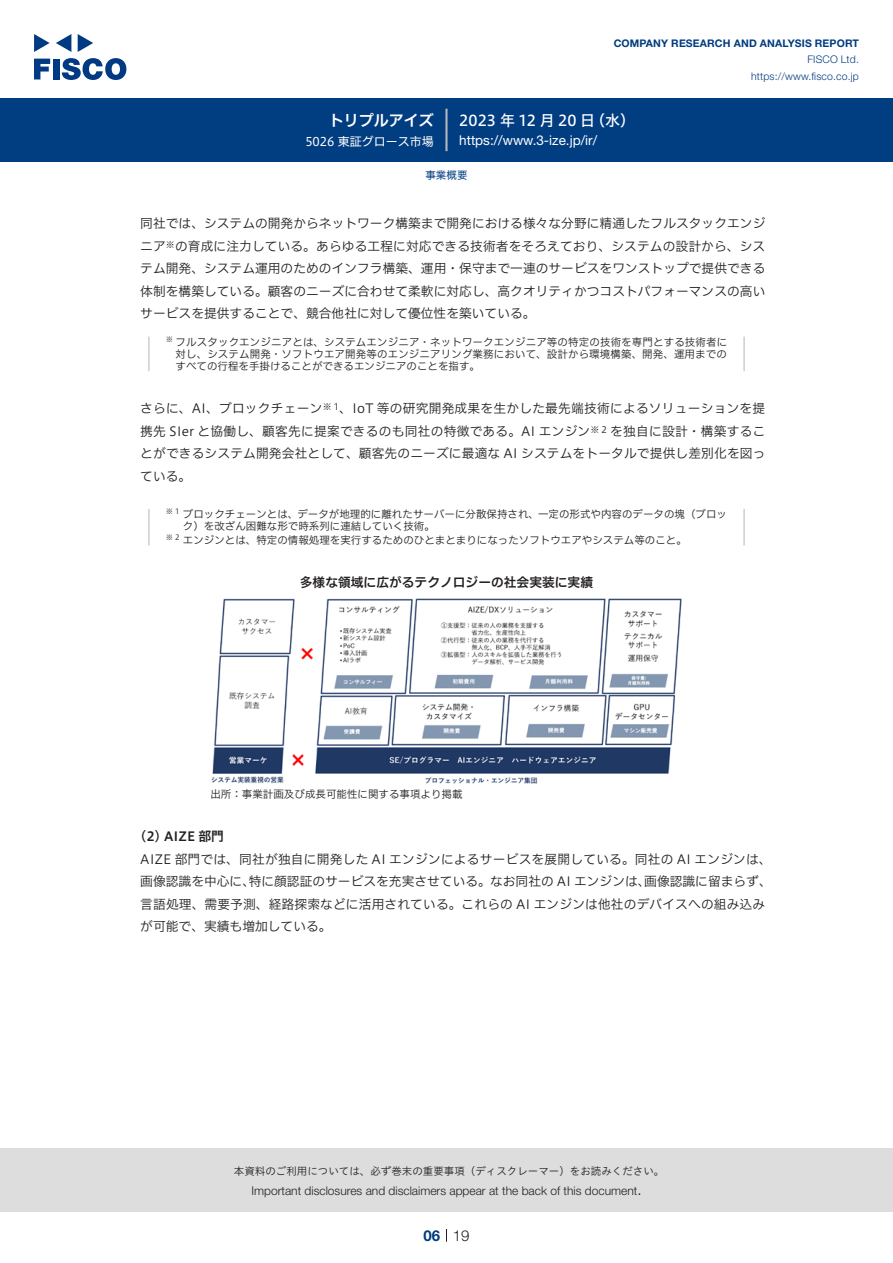
<style>
.page{position:relative;width:893px;height:1263px;background:#fff}
.page>*{position:absolute;margin:0;border:0;box-sizing:border-box;transform-origin:0 0}
.t1{font:15px "Hiragino UD Sans F Std N W5";letter-spacing:.01em;color:#fff}
.t2{font:15px "Hiragino UD Sans F Std N W6";color:#fff}
.t3{font:300 15px "Helvetica Neue LT Std";color:#231f20}
.t4{font:700 15px "Helvetica Neue LT Std";color:#003d81}
.t5{font:13.5px "Helvetica Neue LT Std";color:#fff}
.t6{font:12.75px/22.5px "Hiragino UD Sans F Std N W3";letter-spacing:.005em;color:#231f20}
.t7{font:12.75px "Hiragino UD Sans F Std N W6";color:#231f20}
.t8{font:300 12px "Helvetica Neue LT Std";color:#231f20}
.t9{font:12px "Hiragino UD Sans F Std N W4";color:#fff}
.t10{font:10.5px/12px "Hiragino UD Sans F Std N W3";color:#231f20}
.t11{font:10.5px "Hiragino UD Sans Std W3";color:#231f20}
.t12{font:700 10.5px "Helvetica Neue LT Std";letter-spacing:.015em;color:#003d81}
.t13{font:300 10.5px/16.5px "Helvetica Neue LT Std";letter-spacing:.015em;color:#003d81;text-align:right}
.t14{font:10.5px "Hiragino UD Sans F Std N W4";color:#003d81}
.t15{font:8.85px "Hiragino UD Sans F Std N W3";color:#231f20}
.t16{font:7.35px "Hiragino UD Sans F Std N W3";color:#231f20}
</style>
<div class="page">
<div style="left:0;top:1148px;width:893px;height:64px;background:#ddd"></div>
<svg style="left:34px;top:59px;width:16px;height:20px"></svg>
<div style="left:53px;top:59px;width:6px;height:20px;background:#003a83"></div>
<svg style="left:62px;top:58px;width:64px;height:22px"></svg>
<svg style="left:34px;top:34px;width:16px;height:18px"></svg>
<svg style="left:78px;top:34px;width:15px;height:18px"></svg>
<svg style="left:56px;top:34px;width:15px;height:18px"></svg>
<div style="left:0;top:98px;width:893px;height:64px;background:#003d81"></div>
<hr style="left:445px;top:109px;width:3px;height:42px;background:#b5b5b6">
<svg style="left:446px;top:1229px;width:1px;height:13px"></svg>
<hr style="left:148px;top:337px;width:2px;height:34px;background:#d3d3d3">
<hr style="left:743px;top:337px;width:2px;height:34px;background:#d3d3d3">
<hr style="left:148px;top:509px;width:2px;height:36px;background:#d3d3d3">
<hr style="left:743px;top:509px;width:2px;height:36px;background:#d3d3d3">
<img style="left:211px;top:598px;width:471px;height:186px">
<p class="t2" style="left:329px;top:109px;width:107px">トリプルアイズ</p>
<p class="t9" style="left:305px;top:132px;width:130px">5026 東証グロース市場</p>
<p class="t12" style="left:614px;top:37px;width:247px">COMPANY RESEARCH AND ANALYSIS REPORT</p>
<p class="t13" style="left:751px;top:51px;width:109px">FISCO Ltd. https://www.fisco.co j p.</p>
<p class="t1" style="left:590px;top:109px;width:46px">（水(</p>
<p class="t1" style="left:459px;top:109px;width:137px">2023 年 12 月 20 日</p>
<p class="t5" style="left:459px;top:132px;width:139px">https: / / w w w . 3 - i z e j p. /i r/</p>
<p class="t14" style="left:425px;top:167px;width:43px">事業概要</p>
<p class="t6" style="left:140px;top:211px;width:627px;text-align:right">同社では、システムの開発からネットワーク構築まで開発における様々な分野に精通したフルスタックエンジの育成に注力している。あらゆる工程に対応できる技術者をそろえており、システムの設計から、シス</p>
<p class="t15" style="left:166px;top:238px;width:10px">※</p>
<p class="t6" style="left:140px;top:234px;width:627px">ニア<br>テム開発、システム運用のためのインフラ構築、運用・保守まで一連のサービスをワンストップで提供できる体制を構築している。顧客のニーズに合わせて柔軟に対応し、高クオリティかつコストパフォーマンスの高いサービスを提供することで、競合他社に対して優位性を築いている。</p>
<p class="t10" style="left:176px;top:335px;width:553px">フルスタックエンジニアとは、システムエンジニア・ネットワークエンジニア等の特定の技術を専門とする技術者に</p>
<p class="t16" style="left:166px;top:333px;width:9px">※</p>
<p class="t10" style="left:176px;top:347px;width:553px">対し、システム開発・ソフトウエア開発等のエンジニアリング業務において、設計から環境構築、開発、運用までのすべての行程を手掛けることができるエンジニアのことを指す。</p>
<p class="t6" style="left:334px;top:396px;width:433px">、<sup>1</sup> IoT 等の研究開発成果を生かした最先端技術によるソリューションを提</p>
<p class="t6" style="left:140px;top:396px;width:184px">さらに、AI、ブロックチェーン</p>
<p class="t15" style="left:323px;top:400px;width:10px">※</p>
<p class="t6" style="left:140px;top:419px;width:627px">携先 SIer と協働し、顧客先に提案できるのも同社の特徴である。AI エンジン<br>とができるシステム開発会社として、顧客先のニーズに最適な AI システムをトータルで提供し差別化を図っている。</p>
<p class="t10" style="left:183px;top:508px;width:546px">ブロックチェーンとは、データが地理的に離れたサーバーに分散保持され、一定の形式や内容のデータの塊（ブロッ</p>
<p class="t6" style="left:610px;top:419px;width:157px">を独自に設計・構築するこ</p>
<p class="t15" style="left:590px;top:423px;width:18px">※ 2</p>
<p class="t16" style="left:166px;top:506px;width:15px">※1</p>
<p class="t10" style="left:183px;top:520px;width:253px">ク）を改ざん困難な形で時系列に連結していく技術。</p>
<p class="t16" style="left:166px;top:532px;width:15px">※2</p>
<p class="t10" style="left:183px;top:534px;width:505px">エンジンとは、特定の情報処理を実行するためのひとまとまりになったソフトウエアやシステム等のこと。</p>
<p class="t7" style="left:300px;top:573px;width:295px">多様な領域に広がるテクノロジーの社会実装に実績</p>
<p class="t10" style="left:210px;top:787px;width:253px">出所：事業計画及び成長可能性に関する事項より掲載</p>
<p class="t7" style="left:140px;top:827px;width:85px">2( ) AIZE 部門</p>
<p class="t6" style="left:140px;top:847px;width:633px;text-align:right">AIZE 部門では、同社が独自に開発した AI エンジンによるサービスを展開している。同社の AI エンジンは、画像認識に留まらず、</p>
<p class="t6" style="left:249px;top:869px;width:403px">特に顔認証のサービスを充実させている。なお同社の AI エンジンは、</p>
<p class="t6" style="left:140px;top:869px;width:626px">画像認識を中心に、<br>言語処理、需要予測、経路探索などに活用されている。これらの AI エンジンは他社のデバイスへの組み込みが可能で、実績も増加している。</p>
<p class="t11" style="left:234px;top:1163px;width:432px">本資料のご利用については、必ず巻末の重要事項（ディスクレーマー）をお読みください。</p>
<p class="t3" style="left:637px;top:1180px;width:6px">.</p>
<p class="t8" style="left:251px;top:1183px;width:387px">Important disclosures and disclaimers appear at the back of this document</p>
<p class="t4" style="left:423px;top:1226px;width:18px">06</p>
<p class="t3" style="left:453px;top:1226px;width:18px">19</p>
</div>
